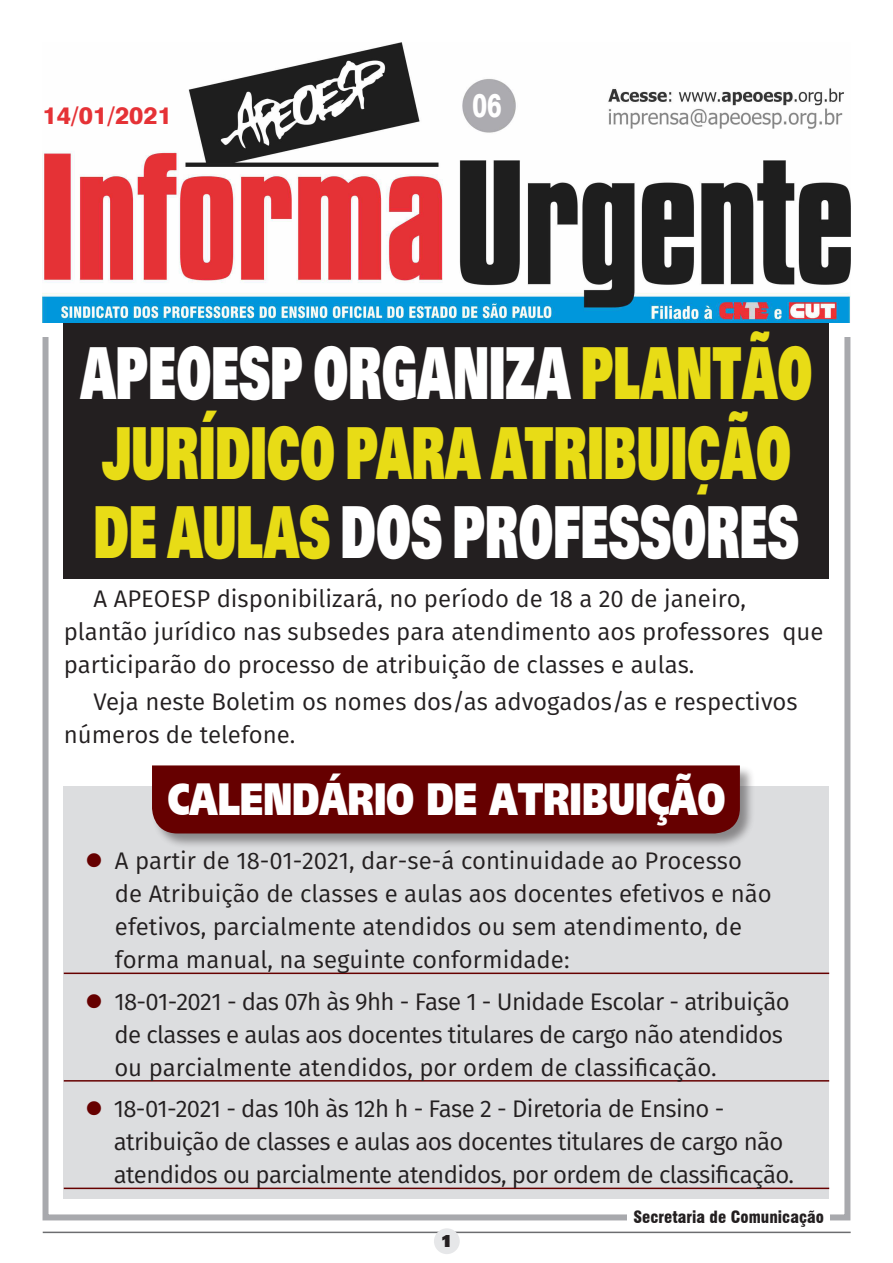
<style>
.page{position:relative;width:893px;height:1263px;background:#fff}
.page>*{position:absolute;margin:0;border:0;box-sizing:border-box;transform-origin:0 0}
.Título{font:700 77.7px/79.5px "U001 DOT Ultr";color:#e8dc16;scale:.61 1}
.Subtítulo_2{font:900 45px "Palma Black S Si Extra";color:#fff;scale:.75 1}
.t1{font:800 33px "Swiss 721 BT";color:#fff;scale:.75 1}
.Corpo_do_texto{font:24px/33px "Fira Sans";color:#231f20}
.Corpo_do_texto-2{font:24px/33px "Fira Sans";letter-spacing:-.025em;color:#231f20}
.Corpo_do_texto-3{font:800 24px "Swiss 721 BT";color:#e53236}
.Título-2{font:700 18px "U001 DOT Ultr";color:#231f20}
.t2{font:900 condensed 16.5px "Swiss 721 BT";color:#231f20}
.s1{color:#fff}
.s2{color:#600}
</style>
<div class="page">
<hr style="left:43px;top:1231px;width:808px;height:2px;background:#6c6d70">
<div style="left:434px;top:1228px;width:26px;height:26px;background:#e6e7e9;border-radius:50%"></div>
<div style="left:64px;top:319px;width:765px;height:260px;background:#231f20"></div>
<div style="left:64px;top:787px;width:765px;height:412px;background:#dcdddf"></div>
<div style="left:43px;top:334px;width:807px;height:886px;border:6px solid #a8a9ad"></div>
<img style="left:43px;top:43px;width:807px;height:280px">
<div style="left:628px;top:1210px;width:202px;height:18px;background:#fff"></div>
<div style="left:151px;top:765px;width:605px;height:84px;background:#231f20;opacity:.45"></div>
<div style="left:152px;top:765px;width:588px;height:68px;background:#600"></div>
<hr style="left:64px;top:972px;width:765px;height:2px;background:#600">
<hr style="left:64px;top:1080px;width:765px;height:1px;background:#600">
<hr style="left:64px;top:1187px;width:765px;height:2px;background:#600">
<p class="Corpo_do_texto-3" style="left:43px;top:101px;width:131px">14/01/2021</p>
<p class="t1" style="left:472px;top:85px;width:40px">06</p>
<p class="Título" style="left:80px;top:333px;width:1202px"><span class="s1">APEOESP ORGANIZA</span> PLANTÃO<br>JURÍDICO PARA ATRIBUIÇÃO<br>DE AULAS <span class="s1">DOS PROFESSORES</span></p>
<p class="Corpo_do_texto" style="left:64px;top:581px;width:761px;text-indent:30px">A APEOESP disponibilizará, no período de 18 a 20 de janeiro, plantão jurídico nas subsedes para atendimento aos professores que participarão do processo de atribuição de classes e aulas.</p>
<p class="Corpo_do_texto" style="left:64px;top:685px;width:735px;text-indent:30px">Veja neste Boletim os nomes dos/as advogados/as e respectivos números de telefone.</p>
<p class="Subtítulo_2" style="left:168px;top:771px;width:745px">CALENDÁRIO DE ATRIBUIÇÃO</p>
<p class="Corpo_do_texto" style="left:115px;top:844px;width:658px;text-indent:-30px"><span class="s2">●</span> A partir de 18-01-2021, dar-se-á continuidade ao Processo de Atribuição de classes e aulas aos docentes efetivos e não efetivos, parcialmente atendidos ou sem atendimento, de forma manual, na seguinte conformidade:</p>
<p class="Corpo_do_texto-2" style="left:114px;top:984px;width:677px;text-indent:-29px"><span class="s2">●</span> 18-01-2021 - das 07h às 9hh - Fase 1 - Unidade Escolar - atribuição de classes e aulas aos docentes titulares de cargo não atendidos ou parcialmente atendidos, por ordem de classificação.</p>
<p class="Corpo_do_texto-2" style="left:114px;top:1092px;width:682px;text-indent:-29px"><span class="s2">●</span> 18-01-2021 - das 10h às 12h h - Fase 2 - Diretoria de Ensino - atribuição de classes e aulas aos docentes titulares de cargo não atendidos ou parcialmente atendidos, por ordem de classificação.</p>
<p class="Título-2" style="left:441px;top:1230px;width:13px">1</p>
<p class="t2" style="left:633px;top:1207px;width:192px">Secretaria de Comunicação</p>
</div>
